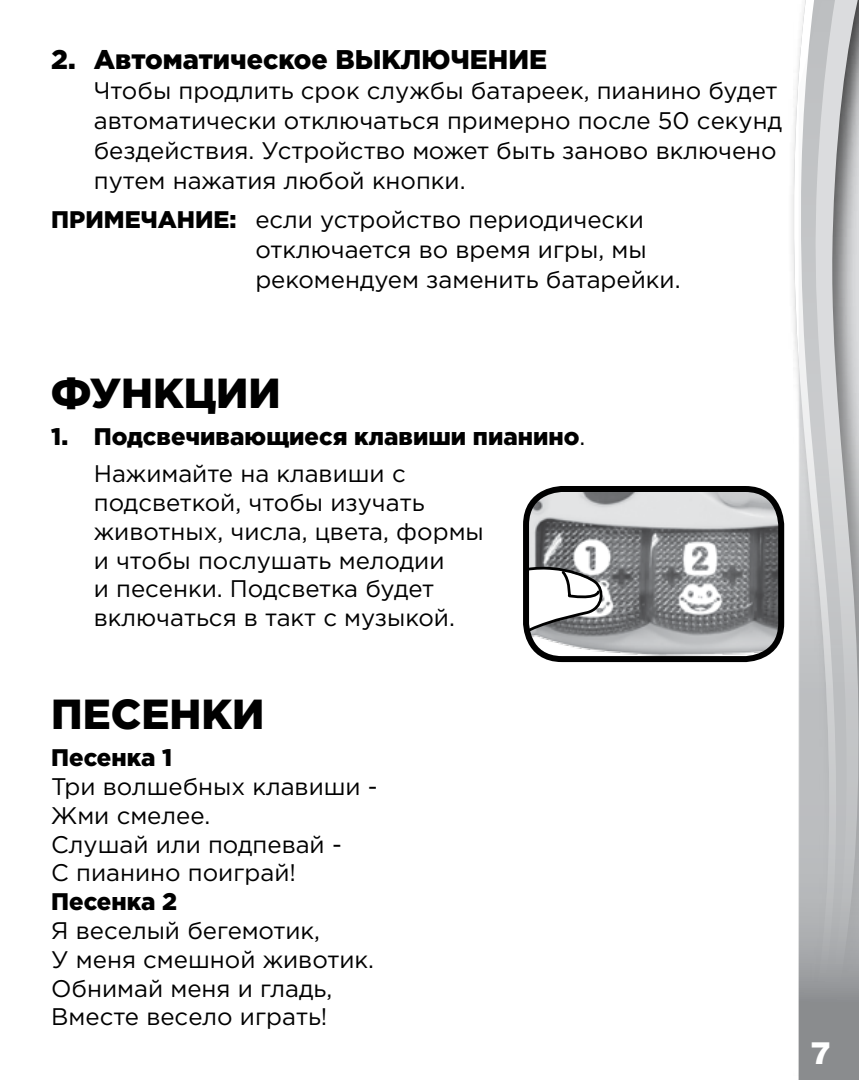
<style>
.page{position:relative;width:859px;height:1080px;background:#fff}
.page>*{position:absolute;margin:0;border:0;box-sizing:border-box;transform-origin:0 0}
.t1{font:900 42px "Gotham Pro";color:#000}
.t2{font:33px "Helvetica Black cyr Bold";color:#fff}
.t3{font:900 27px "Gotham Pro";color:#000}
.t4{font:27px "Helvetica Black cyr Bold";color:#fff}
.t5{font:24px/28.8px "Gotham Pro";color:#000}
.t6{font:900 24px/37.2px "Gotham Pro";color:#000}
.s1{font-weight:900}
.s2{font-weight:400}
.s3{font-family:"Helvetica";font-weight:700;font-size:33px}
</style>
<div class="page">
<svg style="left:793px;top:55px;width:6px;height:1025px"></svg>
<svg style="left:799px;top:0;width:60px;height:1080px;background:#bdbec0"></svg>
<img style="left:526px;top:489px;width:255px;height:166px">
<svg style="left:526px;top:556px;width:82px;height:103px"></svg>
<div style="left:523px;top:486px;width:261px;height:176px;border:6px solid #000;border-radius:36px"></div>
<p class="t3" style="left:51px;top:44px;width:497px">2. Автоматическое ВЫКЛЮЧЕНИЕ</p>
<p class="t5" style="left:94px;top:76px;width:690px;line-height:30px">Чтобы продлить срок службы батареек, пианино будет автоматически отключаться примерно после 50 секунд бездействия. Устройство может быть заново включено путем нажатия любой кнопки.</p>
<p class="t5" style="left:255px;top:204px;width:427px;line-height:30px;text-indent:-204px"><span class="s1">ПРИМЕЧАНИЕ:</span> если устройство периодически отключается во время игры, мы рекомендуем заменить батарейки.</p>
<h1 class="t1" style="left:51px;top:368px;width:231px">ФУНКЦИИ</h1>
<p class="t6" style="left:94px;top:417px;width:493px;text-indent:-43px">1. Подсвечивающиеся клавиши пианино<span class="s2">.<br>Нажимайте на клавиши с</span></p>
<p class="t5" style="left:94px;top:488px;width:392px">подсветкой, чтобы изучать животных, числа, цвета, формы и чтобы послушать мелодии<br>и песенки. Подсветка будет включаться в такт с музыкой.</p>
<h1 class="t1" style="left:51px;top:690px;width:215px">ПЕСЕНКИ</h1>
<p class="t6" style="left:51px;top:739px;width:123px">Песенка 1</p>
<p class="t5" style="left:51px;top:772px;width:328px">Три волшебных клавиши -<br>Жми смелее.<br>Слушай или подпевай -<br>С пианино поиграй!</p>
<p class="t6" style="left:51px;top:883px;width:128px">Песенка 2</p>
<p class="t5" style="left:51px;top:916px;width:324px">Я веселый бегемотик,<br>У меня смешной животик.<br>Обнимай меня и гладь,<br>Вместе весело играть!</p>
<p class="t4" style="left:828px;top:1028px;width:42px">7<span class="s3">7</span></p>
<h2 class="t2" style="left:810px;top:1037px;width:22px">7</h2>
</div>
